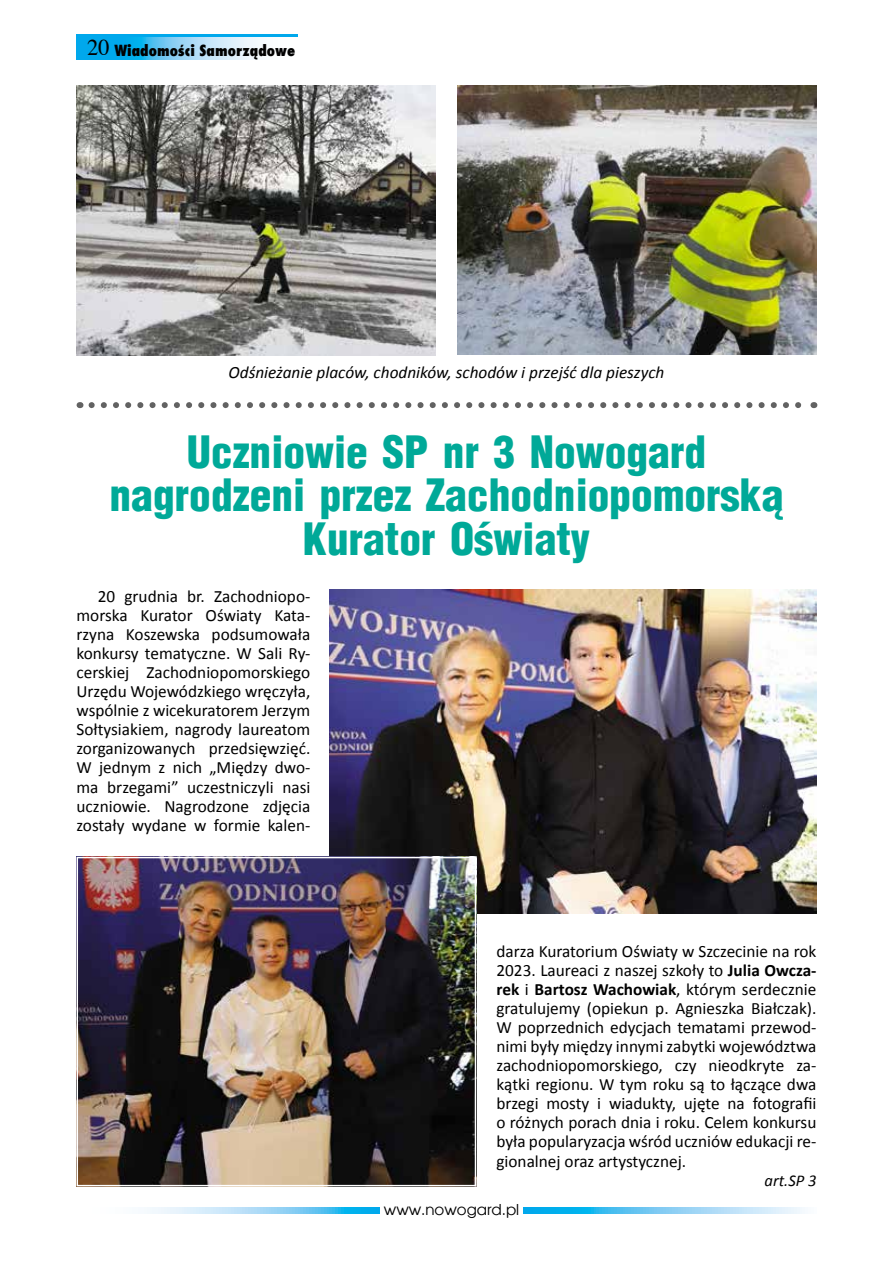
<style>
.page{position:relative;width:893px;height:1263px;background:#fff}
.page>*{position:absolute;margin:0;border:0;box-sizing:border-box;transform-origin:0 0}
.t1{font:900 43.5px/43.5px "Switzerland Cond";color:#00a998;text-align:center}
.t2{font:17.25px/19px "Calibri";color:#000;text-align:justify}
.t3{font:italic 17.25px "Calibri";color:#000}
.t4{font:italic 16.5px "Calibri";color:#000}
.t5{font:800 15px "Fujiyama";color:#000}
.t6{font:15px "Avalon";color:#000}
.s1{font-family:"Times";font-weight:400;font-size:22.5px}
.s2{font-weight:700}
</style>
<div class="page">
<div style="left:77px;top:34px;width:221px;height:26px;background:#00a8ec"></div>
<svg style="left:138px;top:37px;width:160px;height:23px;background:#b9e3f8"></svg>
<svg style="left:147px;top:1207px;width:658px;height:6px;background:#81d0f4"></svg>
<div style="left:380px;top:1203px;width:143px;height:15px;background:#fff"></div>
<img style="left:330px;top:589px;width:486px;height:325px">
<img style="left:80px;top:860px;width:393px;height:323px">
<div style="left:77px;top:857px;width:399px;height:329px;border:2px solid #fff"></div>
<img style="left:457px;top:85px;width:359px;height:270px">
<img style="left:76px;top:86px;width:360px;height:269px">
<svg style="left:92px;top:402px;width:710px;height:6px"></svg>
<p class="t5" style="left:87px;top:40px;width:210px"><span class="s1">20</span> Wiadomości Samorządowe</p>
<p class="t3" style="left:229px;top:361px;width:437px">Odśnieżanie placów, chodników, schodów i przejść dla pieszych</p>
<h1 class="t1" style="left:110px;top:429px;width:675px">Uczniowie SP nr 3 Nowogard nagrodzeni przez Zachodniopomorską<br>Kurator Oświaty</h1>
<p class="t2" style="left:77px;top:586px;width:235px;text-indent:21px">20 grudnia br. Zachodniopo&shy;morska Kurator Oświaty Kata&shy;rzyna Koszewska podsumowała konkursy tematyczne. W Sali Ry&shy;cerskiej Zachodniopomorskiego Urzędu Wojewódzkiego wręczyła, wspólnie z wicekuratorem Jerzym Sołtysiakiem, nagrody laureatom zorganizowanych przedsięwzięć.<br>W jednym z nich „Między dwo&shy;ma brzegami” uczestniczyli nasi uczniowie. Nagrodzone zdjęcia zostały wydane w formie kalen-</p>
<p class="t2" style="left:496px;top:941px;width:321px">darza Kuratorium Oświaty w Szczecinie na rok 2023. Laureaci z naszej szkoły to <span class="s2">Julia Owcza&shy;rek</span> i <span class="s2">Bartosz Wachowiak</span>, którym serdecznie gratulujemy (opiekun p. Agnieszka Białczak).<br>W poprzednich edycjach tematami przewod&shy;nimi były między innymi zabytki województwa zachodniopomorskiego, czy nieodkryte za&shy;kątki regionu. W tym roku są to łączące dwa brzegi mosty i wiadukty, ujęte na fotografii o różnych porach dnia i roku. Celem konkursu była popularyzacja wśród uczniów edukacji re&shy;gionalnej oraz artystycznej.</p>
<p class="t4" style="left:764px;top:1171px;width:53px">art.SP 3</p>
<p class="t6" style="left:384px;top:1200px;width:137px">www.nowogard.pl</p>
</div>
